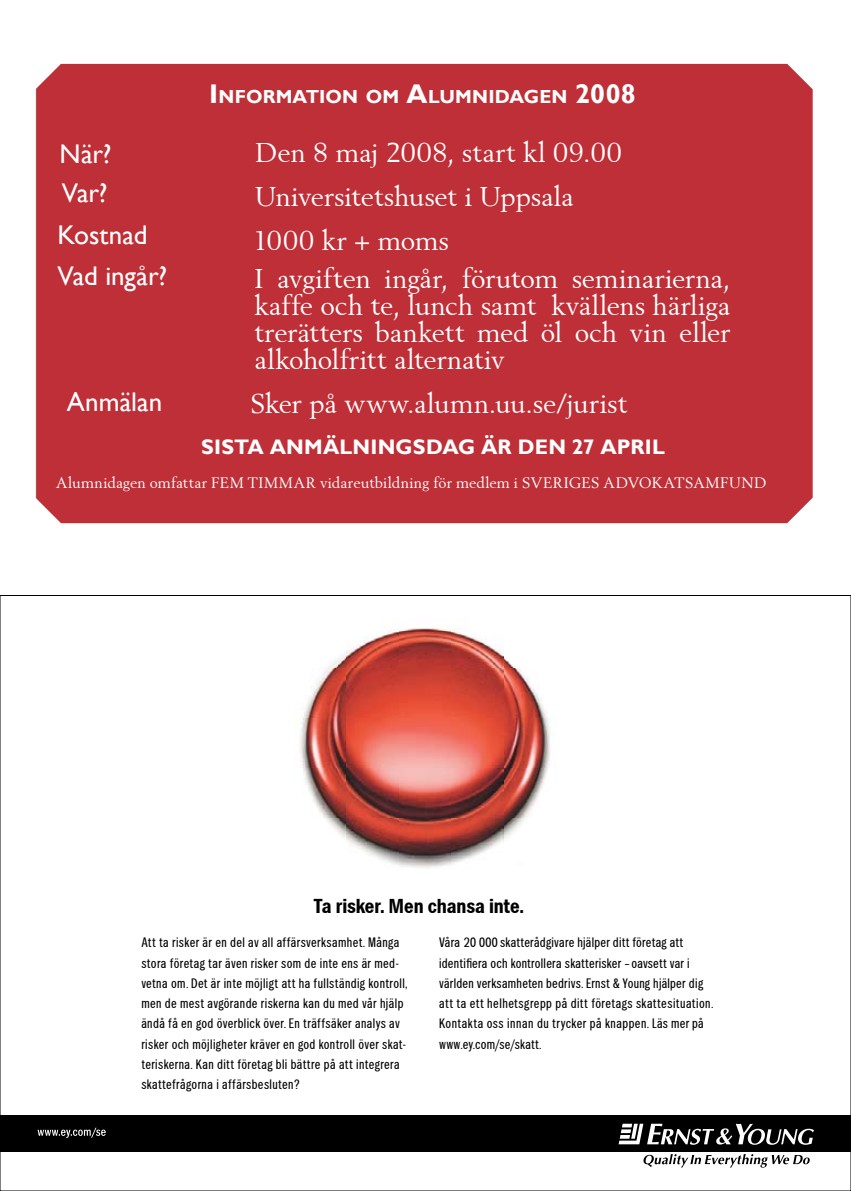
<style>
.page{position:relative;width:851px;height:1191px;background:#fff}
.page>*{position:absolute;margin:0;border:0;box-sizing:border-box;transform-origin:0 0}
.t1{font:27px/27px "Berling";letter-spacing:.005em;color:#fff}
.t2{font:27px/38.4px "Gill Alt One";color:#fff}
.t3{font:700 21px "Gill Alt One";letter-spacing:.005em;color:#fff}
.t4{font:21px "EY Gothic Cond Demi";letter-spacing:-.005em;color:#000}
.t5{font:700 18.9px "Gill Alt One";letter-spacing:.005em;color:#fff}
.t6{font:15px "Berling";letter-spacing:.02em;color:#fff}
.t7{font:14.25px/20.2px "EY Gothic Comp";letter-spacing:.02em;color:#000}
.s1{font-size:27px}
</style>
<div class="page">
<div style="left:35px;top:64px;width:777px;height:459px;background:#bf2f37"></div>
<div style="left:0;top:1115px;width:850px;height:36px;background:#000"></div>
<svg style="left:618px;top:1123px;width:195px;height:21px"></svg>
<svg style="left:643px;top:1154px;width:166px;height:13px"></svg>
<svg style="left:38px;top:1127px;width:68px;height:10px"></svg>
<img style="left:300px;top:628px;width:251px;height:240px">
<h1 class="t2" style="left:60px;top:135px;width:54px">När?<br>Var?</h1>
<h1 class="t2" style="left:57px;top:214px;width:111px;line-height:40.8px">Kostnad<br>Vad ingår?</h1>
<h3 class="t5" style="left:209px;top:85px;width:428px"><span class="s1">I</span>NFORMATION OM <span class="s1">A</span>LUMNI DAGEN <span class="s1">2008</span></h3>
<h1 class="t1" style="left:253px;top:130px;width:370px;line-height:44px">Den 8 maj 2008, start kl 09.00<br>Universitetshuset i Uppsala<br>1000 kr + moms</h1>
<h1 class="t1" style="left:254px;top:264px;width:477px;text-align:justify">I avgiften ingår, förutom seminarierna, kaffe och te, lunch samt kvällens härliga trerätters bankett med öl och vin eller alkoholfritt alternativ</h1>
<h1 class="t2" style="left:67px;top:383px;width:97px">Anmälan</h1>
<h1 class="t1" style="left:250px;top:389px;width:378px">Sker på www.alumn.uu.se/jurist</h1>
<h2 class="t3" style="left:201px;top:435px;width:465px">SISTA ANMÄLNINGSDAG ÄR DEN 27 APRIL</h2>
<p class="t6" style="left:56px;top:473px;width:712px">Alumnidagen omfattar FEM TIMMAR vidareutbildning för medlem i SVERIGES ADVOKATSAMFUND</p>
<h2 class="t4" style="left:314px;top:894px;width:212px">Ta risker. Men chansa inte.</h2>
<p class="t7" style="left:440px;top:933px;width:275px">Våra 20 000 skatterådgivare hjälper ditt företag att identifiera och kontrollera skatterisker – oavsett var i världen verksamheten bedrivs. Ernst &amp; Young hjälper dig att ta ett helhetsgrepp på ditt företags skattesituation.<br>Kontakta oss innan du trycker på knappen. Läs mer på www.ey.com/se/skatt.</p>
<p class="t7" style="left:142px;top:933px;width:267px">Att ta risker är en del av all affärsverksamhet. Många stora företag tar även risker som de inte ens är med&shy;vetna om. Det är inte möjligt att ha fullständig kontroll, men de mest avgörande riskerna kan du med vår hjälp ändå få en god överblick över. En träffsäker analys av risker och möjligheter kräver en god kontroll över skat&shy;teriskerna. Kan ditt företag bli bättre på att integrera skattefrågorna i affärsbesluten?</p>
</div>
